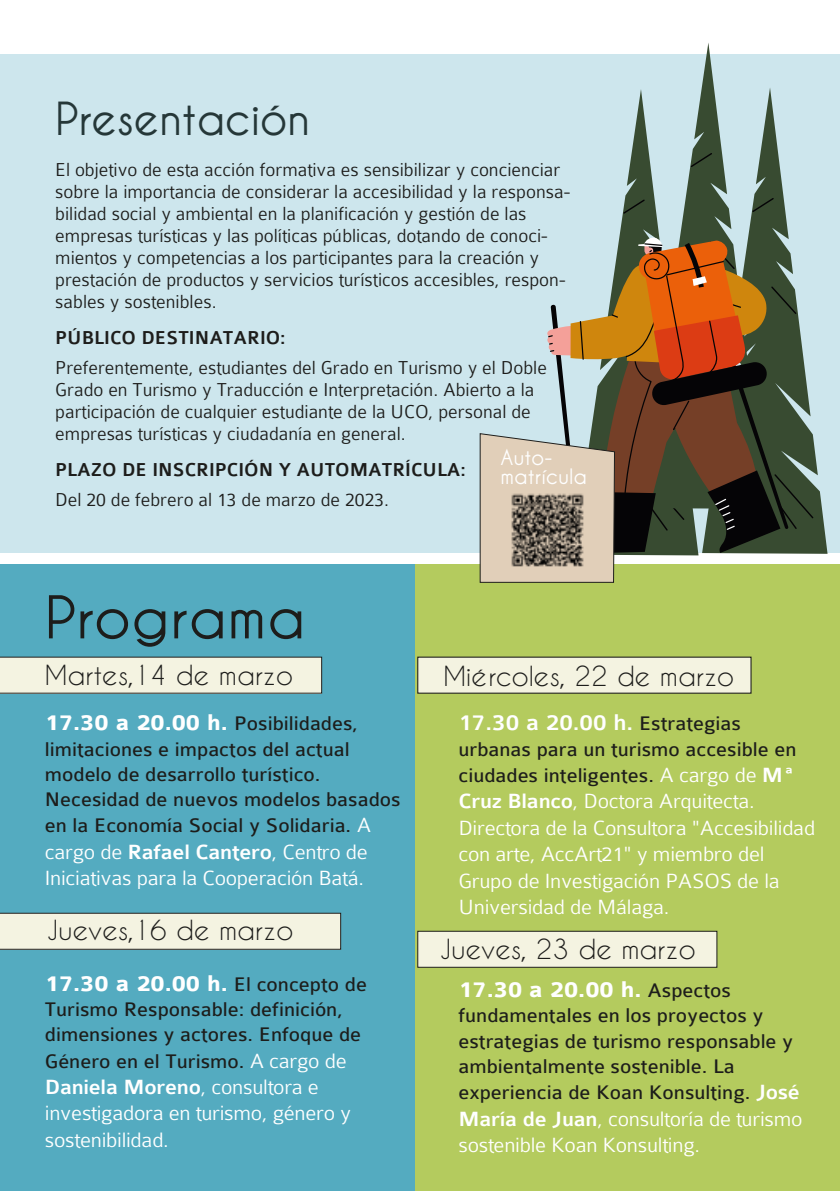
<style>
.page{position:relative;width:840px;height:1191px;background:#fff}
.page>*{position:absolute;margin:0;border:0;box-sizing:border-box;transform-origin:0 0}
.t1{font:700 58.2px "Caviar Dreams";color:#1d1d1b;scale:1.04 1}
.t2{font:700 45.2px "Caviar Dreams";letter-spacing:-.005em;color:#253738}
.t3{font:26px "Caviar Dreams";color:#1d1d1b;scale:1.04 1}
.t4{font:700 24px "Colaborate";color:#fff;scale:1.04 1}
.t5{font:500 24px "Colaborate";color:#fff;scale:1.04 1}
.t6{font:300 22px/26.4px "Colaborate";letter-spacing:-.01em;color:#fff;scale:1.04 1}
.t7{font:21px/25.4px "Colaborate";color:#1d1d1b;scale:1.04 1}
.t8{font:700 21px/18.8px "Caviar Dreams";color:#fff}
.t9{font:300 20px/22px "Colaborate";color:#1d1d1b}
.t10{font:500 20px "Colaborate";color:#1d1d1b}
.s1{font-weight:700;font-size:24px;color:#fff}
.s2{font-weight:300;font-size:22px;color:#fff}
.s3{font-weight:500}
.s4{font-weight:400;font-size:21px;color:#1d1d1b}
.s5{font-weight:500;font-size:22px;color:#fff}
</style>
<div class="page">
<div style="left:0;top:565px;width:424px;height:626px;background:#54abc0"></div>
<div style="left:415px;top:565px;width:424px;height:626px;background:#b4cb5e"></div>
<div style="left:0;top:54px;width:839px;height:499px;background:#cde6ed"></div>
<svg style="left:0;top:656px;width:322px;height:37px;background:#e9ead9"></svg>
<div style="left:417px;top:656px;width:334px;height:37px;background:#f4f3e1"></div>
<svg style="left:0;top:912px;width:341px;height:37px;background:#e9e9d9"></svg>
<div style="left:417px;top:930px;width:300px;height:37px;background:#f4f3e1;border:1px solid #1e1e1c"></div>
<svg style="left:619px;top:96px;width:21px;height:141px"></svg>
<svg style="left:621px;top:198px;width:19px;height:17px"></svg>
<svg style="left:640px;top:43px;width:74px;height:194px"></svg>
<svg style="left:689px;top:152px;width:12px;height:16px"></svg>
<svg style="left:701px;top:87px;width:126px;height:467px"></svg>
<svg style="left:750px;top:197px;width:24px;height:16px"></svg>
<svg style="left:479px;top:237px;width:335px;height:346px"></svg>
<img style="left:507px;top:489px;width:80px;height:81px">
<h2 class="t2" style="left:55px;top:93px;width:256px">Presentación</h2>
<p class="t9" style="left:55px;top:159px;width:516px">El objetivo de esta acción formativa es sensibilizar y concienciar sobre la importancia de considerar la accesibilidad y la responsa&shy;bilidad social y ambiental en la planificación y gestión de las empresas turísticas y las políticas públicas, dotando de conoci&shy;mientos y competencias a los participantes para la creación y prestación de productos y servicios turísticos accesibles, respon&shy;sables y sostenibles.</p>
<p class="t10" style="left:55px;top:327px;width:232px">PÚBLICO DESTINATARIO:</p>
<p class="t9" style="left:55px;top:357px;width:493px">Preferentemente, estudiantes del Grado en Turismo y el Doble Grado en Turismo y Traducción e Interpretación. Abierto a la participación de cualquier estudiante de la UCO, personal de empresas turísticas y ciudadanía en general.</p>
<p class="t10" style="left:55px;top:459px;width:412px">PLAZO DE INSCRIPCIÓN Y AUTOMATRÍCULA:</p>
<p class="t9" style="left:55px;top:489px;width:335px">Del 20 de febrero al 13 de marzo de 2023.</p>
<p class="t8" style="left:500px;top:448px;width:88px">Auto&shy;matrícula</p>
<h1 class="t1" style="left:44px;top:584px;width:252px">Programa</h1>
<h3 class="t3" style="left:45px;top:661px;width:240px">Martes,14 de marzo</h3>
<h3 class="t3" style="left:443px;top:661px;width:281px">Miércoles, 22 de marzo</h3>
<p class="t7" style="left:45px;top:711px;width:343px"><span class="s1">17.30 a 20.00 h.</span> Posibilidades, limitaciones e impactos del actual modelo de desarrollo turístico.<br>Necesidad de nuevos modelos basados en la Economía Social y Solidaria. <span class="s2">A</span></p>
<p class="t6" style="left:45px;top:838px;width:312px">cargo de <span class="s3">Rafael Cantero</span>, Centro de<br>Iniciativas para la Cooperación Batá.</p>
<h3 class="t3" style="left:47px;top:916px;width:238px">Jueves,16 de marzo</h3>
<p class="t4" style="left:45px;top:970px;width:311px">17.30 a 20.00 h. <span class="s4">El concepto de</span></p>
<p class="t7" style="left:45px;top:996px;width:305px">Turismo Responsable: definición, dimensiones y actores. Enfoque de<br>Género en el Turismo. <span class="s2">A cargo de</span></p>
<p class="t6" style="left:45px;top:1074px;width:296px"><span class="s3">Daniela Moreno</span>, consultora e investigadora en turismo, género y sostenibilidad.</p>
<p class="t5" style="left:458px;top:710px;width:273px">17.30 a 20.00 h. <span class="s4">Estrategias</span></p>
<p class="t7" style="left:458px;top:736px;width:326px;line-height:26.4px">urbanas para un turismo accesible en ciudades inteligentes. <span class="s2">A cargo de</span> <span class="s5">Mª</span></p>
<p class="t6" style="left:458px;top:788px;width:344px"><span class="s3">Cruz Blanco</span>, Doctora Arquitecta.<br>Directora de la Consultora "Accesibilidad con arte, AccArt21" y miembro del Grupo de Investigación PASOS de la Universidad de Málaga.</p>
<h3 class="t3" style="left:439px;top:934px;width:247px">Jueves, 23 de marzo</h3>
<p class="t4" style="left:458px;top:977px;width:263px">17.30 a 20.00 h. <span class="s4">Aspectos</span></p>
<p class="t7" style="left:458px;top:1003px;width:329px">fundamentales en los proyectos y estrategias de turismo responsable y ambientalmente sostenible. La experiencia de Koan Konsulting. <span class="s5">José</span></p>
<p class="t6" style="left:458px;top:1105px;width:332px"><span class="s3">María de Juan</span>, consultoría de turismo sostenible Koan Konsulting.</p>
</div>
